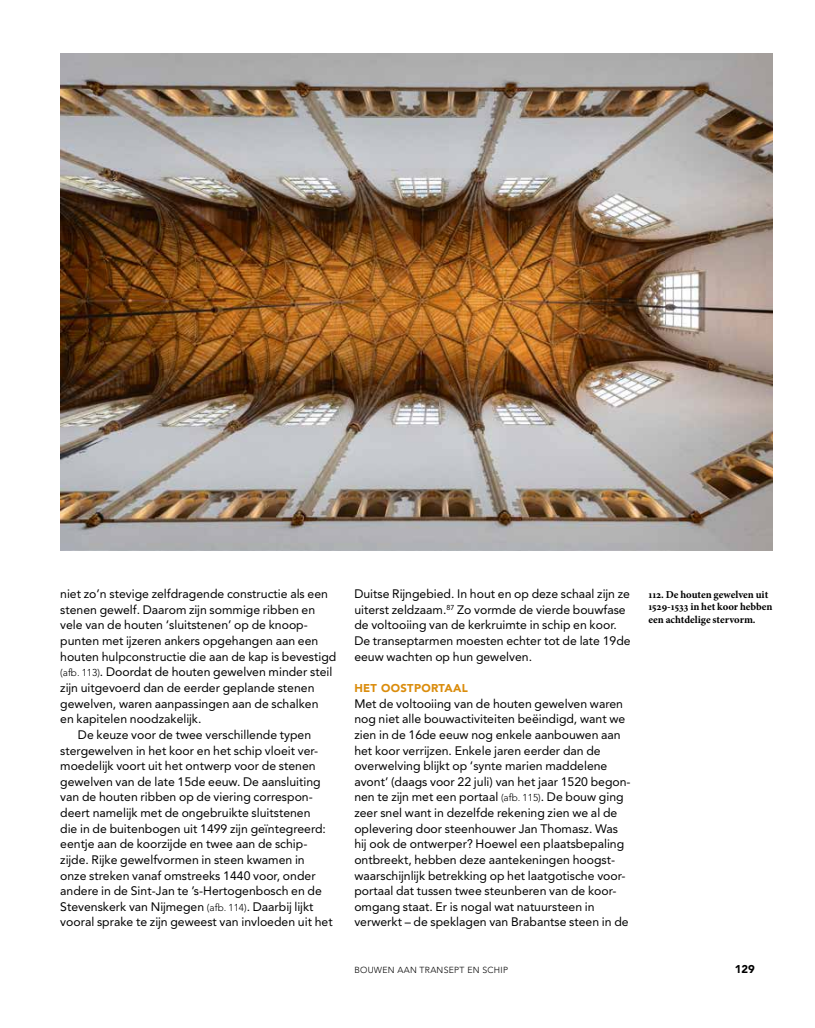
<style>
.page{position:relative;width:815px;height:1028px;background:#fff}
.page>*{position:absolute;margin:0;border:0;box-sizing:border-box;transform-origin:0 0}
.t1{font:12.25px/15.6px "Avenir LT Pro";color:#000}
.t2{font:900 11.25px "Avenir LT Pro";letter-spacing:.03em;color:#da8c0c}
.t3{font:900 11.25px "Avenir LT Pro";color:#000}
.t4{font:700 10.62px/12.5px "Minion Pro";letter-spacing:-.005em;color:#000}
.t5{font:300 8.75px "Avenir LT Pro";letter-spacing:.03em;color:#000}
.s1{font-weight:300;font-size:10px}
</style>
<div class="page">
<img style="left:60px;top:53px;width:712px;height:498px">
<p class="t1" style="left:60px;top:586px;width:269px">niet zo’n stevige zelfdragende constructie als een</p>
<p class="t1" style="left:60px;top:601px;width:256px">stenen gewelf. Daarom zijn sommige ribben en</p>
<p class="t1" style="left:60px;top:617px;width:249px">vele van de houten ‘sluitstenen’ op de knoop-</p>
<p class="t1" style="left:60px;top:633px;width:260px">punten met ijzeren ankers opgehangen aan een</p>
<p class="t1" style="left:60px;top:648px;width:278px">houten hulpconstructie die aan de kap is bevestigd</p>
<p class="t1" style="left:60px;top:664px;width:274px"><span class="s1">(afb. 113)</span>. Doordat de houten gewelven minder steil</p>
<p class="t1" style="left:60px;top:680px;width:256px">zijn uitgevoerd dan de eerder geplande stenen</p>
<p class="t1" style="left:60px;top:695px;width:260px">gewelven, waren aanpassingen aan de schalken</p>
<p class="t1" style="left:60px;top:711px;width:143px">en kapitelen noodzakelijk.</p>
<p class="t1" style="left:78px;top:726px;width:235px">De keuze voor de twee verschillende typen</p>
<p class="t1" style="left:60px;top:742px;width:260px">stergewelven in het koor en het schip vloeit ver-</p>
<p class="t1" style="left:60px;top:758px;width:257px">moedelijk voort uit het ontwerp voor de stenen</p>
<p class="t1" style="left:60px;top:773px;width:262px">gewelven van de late 15de eeuw. De aansluiting</p>
<p class="t1" style="left:60px;top:789px;width:254px">van de houten ribben op de viering correspon-</p>
<p class="t1" style="left:60px;top:805px;width:252px">deert namelijk met de ongebruikte sluitstenen</p>
<p class="t1" style="left:60px;top:820px;width:267px">die in de buitenbogen uit 1499 zijn geïntegreerd:</p>
<p class="t1" style="left:60px;top:836px;width:249px">eentje aan de koorzijde en twee aan de schip-</p>
<p class="t1" style="left:60px;top:851px;width:246px">zijde. Rijke gewelfvormen in steen kwamen in</p>
<p class="t1" style="left:60px;top:867px;width:257px">onze streken vanaf omstreeks 1440 voor, onder</p>
<p class="t1" style="left:60px;top:883px;width:263px">andere in de Sint-Jan te ’s-Hertogenbosch en de</p>
<p class="t1" style="left:60px;top:898px;width:255px">Stevenskerk van Nijmegen <span class="s1">(afb. 114)</span>. Daarbij lijkt</p>
<p class="t1" style="left:60px;top:914px;width:274px">vooral sprake te zijn geweest van invloeden uit het</p>
<p class="t1" style="left:354px;top:586px;width:278px">Duitse Rijngebied. In hout en op deze schaal zijn ze uiterst zeldzaam.<sup>87</sup> Zo vormde de vierde bouwfase de voltooiing van de kerkruimte in schip en koor.<br>De transeptarmen moesten echter tot de late 19de eeuw wachten op hun gewelven.</p>
<p class="t2" style="left:354px;top:681px;width:115px">HET OOSTPORTAAL</p>
<p class="t1" style="left:354px;top:695px;width:278px">Met de voltooiing van de houten gewelven waren nog niet alle bouwactiviteiten beëindigd, want we zien in de 16de eeuw nog enkele aanbouwen aan het koor verrijzen. Enkele jaren eerder dan de overwelving blijkt op ‘synte marien maddelene avont’ (daags voor 22 juli) van het jaar 1520 begon&shy;nen te zijn met een portaal <span class="s1">(afb. 115)</span>. De bouw ging zeer snel want in dezelfde rekening zien we al de oplevering door steenhouwer Jan Thomasz. Was hij ook de ontwerper? Hoewel een plaatsbepaling ontbreekt, hebben deze aantekeningen hoogst&shy;waarschijnlijk betrekking op het laatgotische voor&shy;portaal dat tussen twee steunberen van de koor&shy;omgang staat. Er is nogal wat natuursteen in verwerkt – de speklagen van Brabantse steen in de</p>
<p class="t4" style="left:648px;top:588px;width:126px">112. De houten gewelven uit<br>1529-1533 in het koor hebben een achtdelige stervorm.</p>
<p class="t5" style="left:354px;top:965px;width:155px">BOUWEN AAN TRANSEPT EN SCHIP</p>
<p class="t3" style="left:735px;top:962px;width:21px">129</p>
</div>
